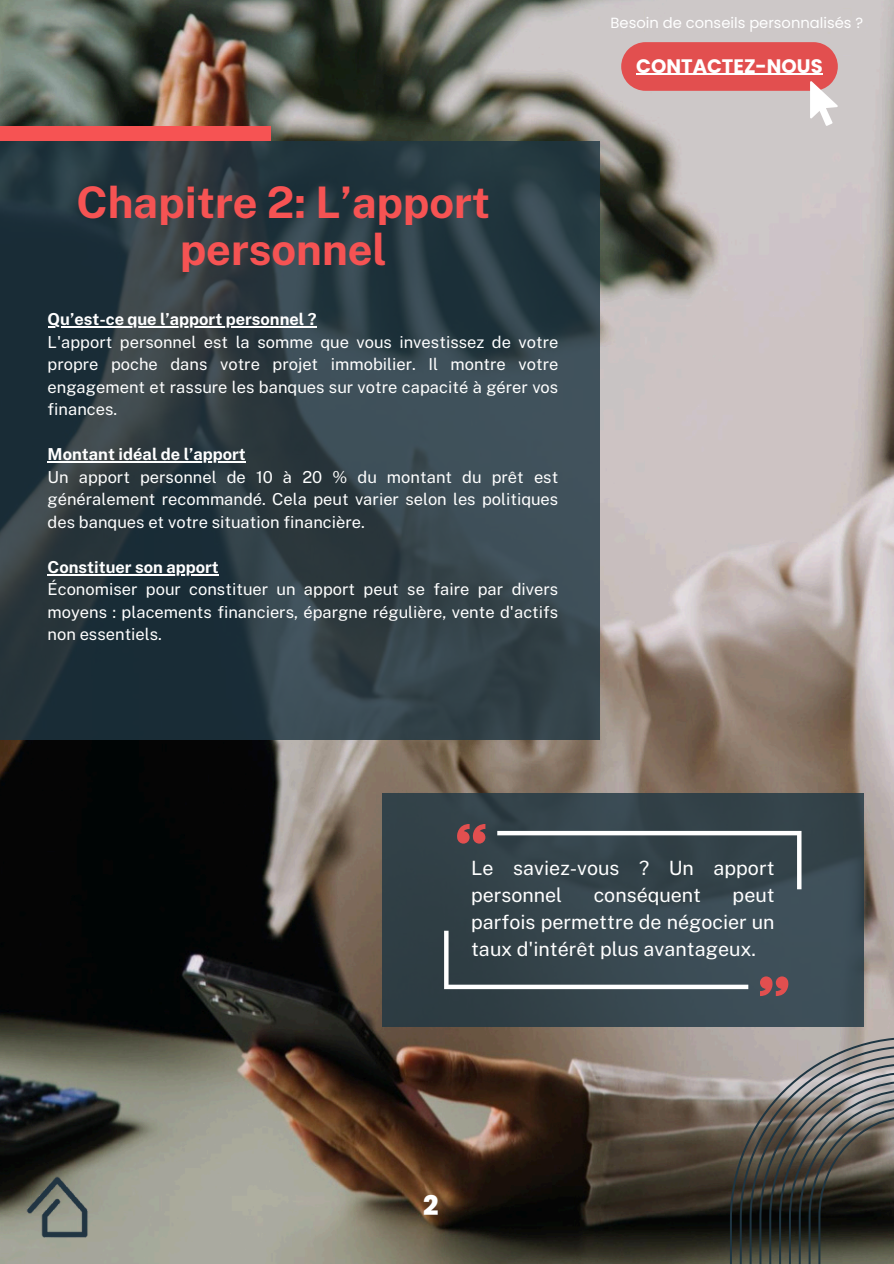
<style>
.page{position:relative;width:894px;height:1264px;background:#fff}
.page>*{position:absolute;margin:0;border:0;box-sizing:border-box;transform-origin:0 0}
.t1{font:700 43.5px/47.2px "Public Sans";color:#f65353;text-align:center}
.t2{font:800 27px "Poppins";color:#fff}
.t3{font:19.65px/27px "Public Sans";color:#fff}
.t4{font:700 19.5px "Poppins";color:#fff}
.t5{font:16.5px/22.5px "Public Sans";color:#fff}
.t6{font:14.7px "Poppins";color:#fff}
.s1{font-weight:700}
</style>
<div class="page">
<img style="left:0;top:0;width:893px;height:1263px">
<svg style="left:0;top:141px;width:598px;height:598px;background:#2d3d45"></svg>
<div style="left:0;top:126px;width:271px;height:15px;background:#f65353"></div>
<svg style="left:729px;top:1036px;width:164px;height:227px;background:#605e59"></svg>
<img style="left:0;top:1139px;width:130px;height:124px">
<svg style="left:382px;top:793px;width:481px;height:233px;background:#36464d"></svg>
<svg style="left:497px;top:831px;width:303px;height:58px;background:#445259"></svg>
<svg style="left:444px;top:930px;width:304px;height:59px;background:#49575e"></svg>
<svg style="left:456px;top:824px;width:29px;height:19px"></svg>
<svg style="left:759px;top:976px;width:29px;height:20px"></svg>
<hr style="left:48px;top:326px;width:268px;height:1px;background:#fff">
<hr style="left:48px;top:461px;width:198px;height:1px;background:#fff">
<hr style="left:48px;top:574px;width:171px;height:1px;background:#fff">
<svg style="left:621px;top:42px;width:216px;height:84px;background:#d98a8a"></svg>
<p class="t6" style="left:610px;top:13px;width:254px">Besoin de conseils personnalisés ?</p>
<h1 class="t1" style="left:76px;top:179px;width:415px">Chapitre 2: L’apport personnel</h1>
<h4 class="t5" style="left:48px;top:308px;width:512px"><span class="s1">Qu’est-ce que l’apport personnel ?<br></span>L'apport personnel est la somme que vous investissez de votre propre poche dans votre projet immobilier. Il montre votre engagement et rassure les banques sur votre capacité à gérer vos finances.</h4>
<h4 class="t5" style="left:48px;top:443px;width:512px"><span class="s1">Montant idéal de l’apport<br></span>Un apport personnel de 10 à 20 % du montant du prêt est généralement recommandé. Cela peut varier selon les politiques des banques et votre situation financière.</h4>
<h4 class="t5" style="left:48px;top:555px;width:512px"><span class="s1">Constituer son apport<br></span>Économiser pour constituer un apport peut se faire par divers moyens : placements financiers, épargne régulière, vente d'actifs non essentiels.</h4>
<h2 class="t4" style="left:636px;top:52px;width:188px">CONTACTEZ-NOUS</h2>
<p class="t3" style="left:471px;top:854px;width:305px">Le saviez-vous ? Un apport personnel</p>
<p class="t3" style="left:593px;top:881px;width:109px">conséquent</p>
<p class="t3" style="left:471px;top:881px;width:305px;text-align:justify;text-indent:261px">peut parfois permettre de négocier un taux d'intérêt plus avantageux.</p>
<p class="t2" style="left:423px;top:1186px;width:17px">2</p>
</div>
